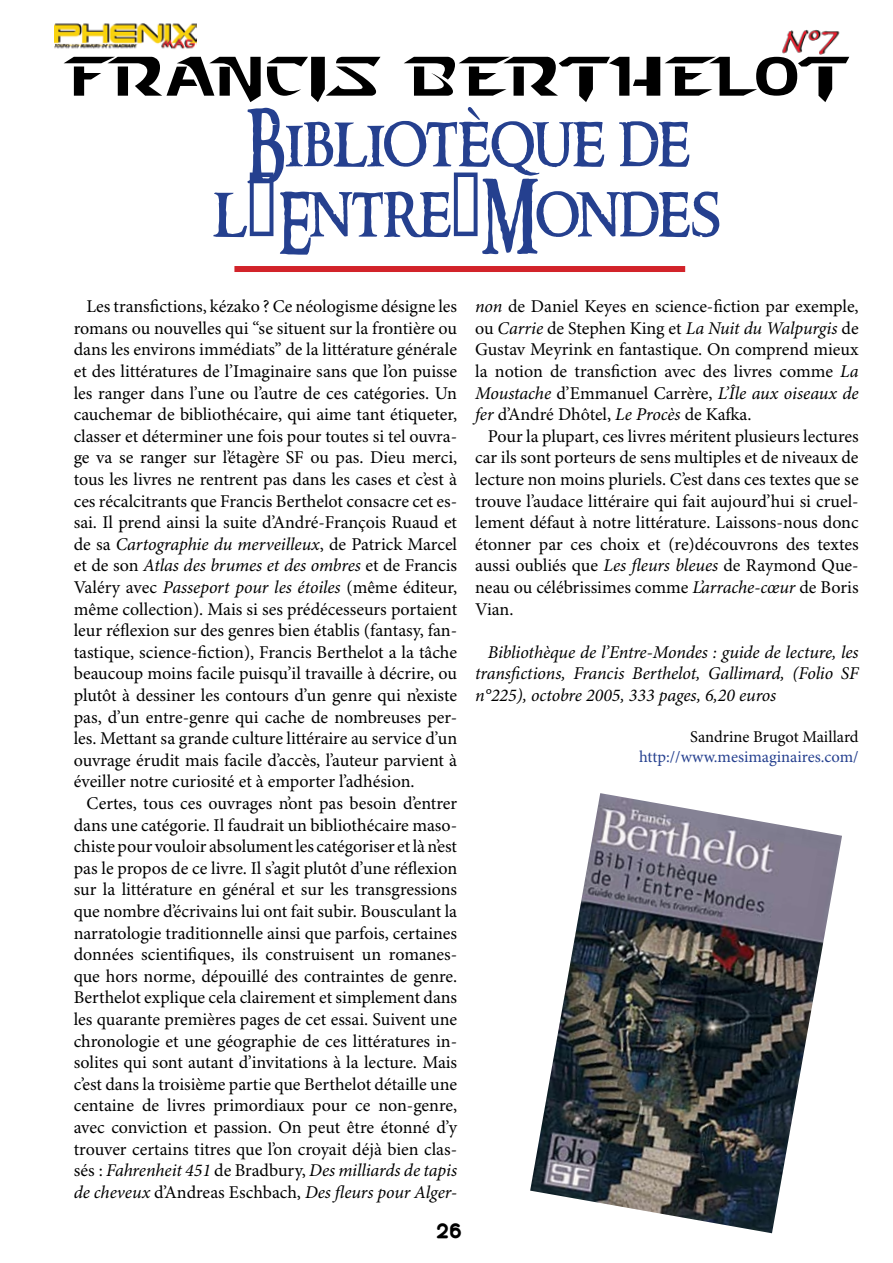
<style>
.page{position:relative;width:893px;height:1263px;background:#fff}
.page>*{position:absolute;margin:0;border:0;box-sizing:border-box;transform-origin:0 0}
.t1{font:500 72px/70.2px "Ringbearer";color:#25408f;text-align:center;scale:.88 1}
.t2{font:55.35px "Starcraft Normal";color:#000;scale:1.06 1}
.t3{font:21px "Alba";color:#000}
.t4{font:18px/21.6px "Minion Pro";color:#000;text-align:justify}
.t5{font:italic 18px/21.6px "Minion Pro";letter-spacing:-.005em;color:#000;text-align:justify}
.t6{font:16.5px "Minion Pro";color:#25408f}
.t7{font:16.5px "Minion Pro";letter-spacing:-.005em;color:#000}
.s1{font-style:italic}
</style>
<div class="page">
<img style="left:55px;top:23px;width:142px;height:26px">
<img style="left:782px;top:30px;width:58px;height:25px">
<div style="left:234px;top:266px;width:451px;height:6px;background:#d2232a"></div>
<img style="left:530px;top:793px;width:312px;height:440px">
<h2 class="t2" style="left:74px;top:48px;width:742px">FRANCIS B ERTH ELOT</h2>
<h1 class="t1" style="left:211px;top:111px;width:581px">Bibliotèque de l’Entre-Mondes</h1>
<p class="t4" style="left:74px;top:296px;width:385px;text-indent:13px">Les transfictions, kézako ? Ce néologisme désigne les romans ou nouvelles qui “se situent sur la frontière ou dans les environs immédiats” de la littérature générale et des littératures de l’Imaginaire sans que l’on puisse les ranger dans l’une ou l’autre de ces catégories. Un cauchemar de bibliothécaire, qui aime tant étiqueter, classer et déterminer une fois pour toutes si tel ouvra&shy;ge va se ranger sur l’étagère SF ou pas. Dieu merci, tous les livres ne rentrent pas dans les cases et c’est à ces récalcitrants que Francis Berthelot consacre cet es&shy;sai. Il prend ainsi la suite d’André-François Ruaud et de sa <span class="s1">Cartographie du merveilleux</span>, de Patrick Marcel et de son <span class="s1">Atlas des brumes et des ombres</span> et de Francis Valéry avec <span class="s1">Passeport pour les étoiles</span> (même éditeur, même collection). Mais si ses prédécesseurs portaient leur réflexion sur des genres bien établis (fantasy, fan&shy;tastique, science-fiction), Francis Berthelot a la tâche beaucoup moins facile puisqu’il travaille à décrire, ou plutôt à dessiner les contours d’un genre qui n’existe pas, d’un entre-genre qui cache de nombreuses per&shy;les. Mettant sa grande culture littéraire au service d’un ouvrage érudit mais facile d’accès, l’auteur parvient à éveiller notre curiosité et à emporter l’adhésion.</p>
<p class="t4" style="left:74px;top:793px;width:385px;text-indent:13px">Certes, tous ces ouvrages n’ont pas besoin d’entrer dans une catégorie. Il faudrait un bibliothécaire maso&shy;chiste pour vouloir absolument les catégoriser et là n’est pas le propos de ce livre. Il s’agit plutôt d’une réflexion sur la littérature en général et sur les transgressions que nombre d’écrivains lui ont fait subir. Bousculant la narratologie traditionnelle ainsi que parfois, certaines données scientifiques, ils construisent un romanes&shy;que hors norme, dépouillé des contraintes de genre.<br>Berthelot explique cela clairement et simplement dans les quarante premières pages de cet essai. Suivent une chronologie et une géographie de ces littératures in&shy;solites qui sont autant d’invitations à la lecture. Mais c’est dans la troisième partie que Berthelot détaille une centaine de livres primordiaux pour ce non-genre, avec conviction et passion. On peut être étonné d’y trouver certains titres que l’on croyait déjà bien clas&shy;sés : <span class="s1">Fahrenheit 451</span> de Bradbury, <span class="s1">Des milliards de tapis de cheveux</span> d’Andreas Eschbach, <span class="s1">Des fleurs pour Alger-</span></p>
<p class="t3" style="left:436px;top:1219px;width:27px">26</p>
<p class="t4" style="left:475px;top:296px;width:385px"><span class="s1">non</span> de Daniel Keyes en science-fiction par exemple, ou <span class="s1">Carrie</span> de Stephen King et <span class="s1">La Nuit du Walpurgis</span> de Gustav Meyrink en fantastique. On comprend mieux la notion de transfiction avec des livres comme <span class="s1">La Moustache</span> d’Emmanuel Carrère, <span class="s1">L’Île aux oiseaux de fer</span> d’André Dhôtel, <span class="s1">Le Procès</span> de Kafka.</p>
<p class="t4" style="left:475px;top:426px;width:385px;text-indent:13px">Pour la plupart, ces livres méritent plusieurs lectures car ils sont porteurs de sens multiples et de niveaux de lecture non moins pluriels. C’est dans ces textes que se trouve l’audace littéraire qui fait aujourd’hui si cruel&shy;lement défaut à notre littérature. Laissons-nous donc étonner par ces choix et (re)découvrons des textes aussi oubliés que <span class="s1">Les fleurs bleues</span> de Raymond Que&shy;neau ou célébrissimes comme <span class="s1">L’arrache-cœur</span> de Boris Vian.</p>
<p class="t5" style="left:475px;top:642px;width:385px;text-indent:13px">Bibliothèque de l’Entre-Mondes : guide de lecture, les transfictions, Francis Berthelot, Gallimard, (Folio SF n°225), octobre 2005, 333 pages, 6,20 euros</p>
<p class="t7" style="left:690px;top:727px;width:170px">Sandrine Brugot Maillard</p>
<p class="t6" style="left:639px;top:747px;width:221px">http://www.mesimaginaires.com/</p>
</div>
